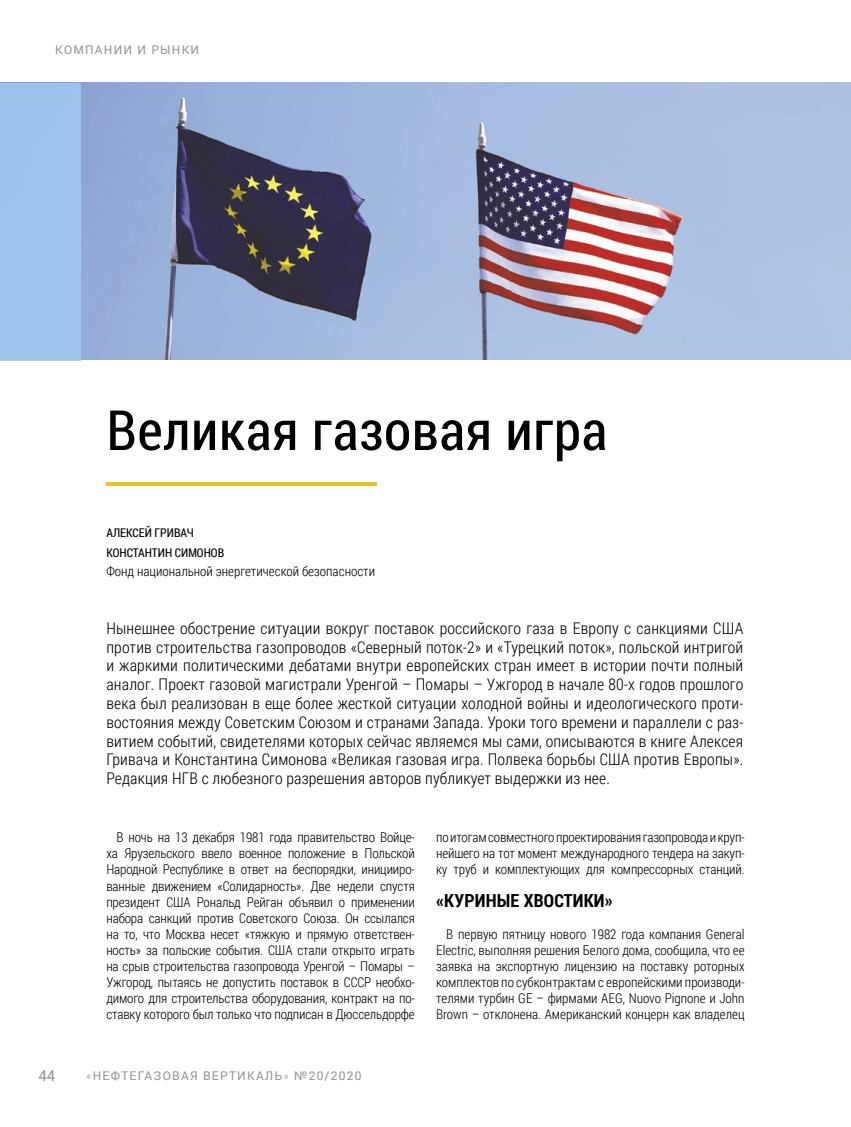
<style>
.page{position:relative;width:851px;height:1127px;background:#fff}
.page>*{position:absolute;margin:0;border:0;box-sizing:border-box;transform-origin:0 0}
.t1{font:55.5px "Roboto Condensed";letter-spacing:.01em;color:#000}
.t2{font:700 18px "Roboto Condensed";letter-spacing:.01em;color:#000}
.t3{font:300 16.05px/18.8px "Roboto Condensed";letter-spacing:.01em;color:#000;text-align:justify}
.t4{font:15px "Roboto";color:#939393}
.t5{font:300 13.5px/16px "Roboto Condensed";letter-spacing:-.01em;color:#000;text-align:justify}
.t6{font:12px "Roboto";letter-spacing:.1em;color:#939393}
.t7{font:12px/19.6px "Roboto Condensed";color:#000}
.s1{font-weight:300}
</style>
<div class="page">
<img style="left:80px;top:83px;width:770px;height:277px">
<hr style="left:106px;top:482px;width:270px;height:4px;background:#e8c228">
<div style="left:0;top:83px;width:80px;height:278px;background:#9fc8ee"></div>
<p class="t6" style="left:55px;top:41px;width:145px">КОМПАНИИ И РЫНКИ</p>
<h1 class="t1" style="left:106px;top:392px;width:502px">Великая газовая игра</h1>
<p class="t7" style="left:106px;top:523px;width:119px">АЛЕКСЕЙ ГРИВАЧ<br>КОНСТАНТИН СИМОНОВ</p>
<p class="t5" style="left:106px;top:563px;width:270px">Фонд национальной энергетической безопасности</p>
<p class="t3" style="left:106px;top:618px;width:638px">Нынешнее обострение ситуации вокруг поставок российского газа в Европу с санкциями США против строительства газопроводов «Северный поток-2» и «Турецкий поток», польской интригой и жаркими политическими дебатами внутри европейских стран имеет в истории почти полный аналог. Проект газовой магистрали Уренгой – Помары – Ужгород в начале 80‑х годов прошлого века был реализован в еще более жесткой ситуации холодной войны и идеологического проти&shy;востояния между Советским Союзом и странами Запада. Уроки того времени и параллели с раз&shy;витием событий, свидетелями которых сейчас являемся мы сами, описываются в книге Алексея Гривача и Константина Симонова «Великая газовая игра. Полвека борьбы США против Европы».<br>Редакция НГВ с любезного разрешения авторов публикует выдержки из нее.</p>
<p class="t5" style="left:106px;top:829px;width:310px;text-indent:10px">В ночь на 13 декабря 1981 года правительство Войце&shy;ха Ярузельского ввело военное положение в Польской Народной Республике в ответ на беспорядки, иницииро&shy;ванные движением «Солидарность». Две недели спустя президент США Рональд Рейган объявил о применении набора санкций против Советского Союза. Он ссылался на то, что Москва несет «тяжкую и прямую ответствен&shy;ность» за польские события. США стали открыто играть на срыв строительства газопровода Уренгой – Помары – Ужгород, пытаясь не допустить поставок в СССР необхо&shy;димого для строительства оборудования, контракт на по&shy;ставку которого был только что подписан в Дюссельдорфе</p>
<p class="t4" style="left:38px;top:1065px;width:18px">44</p>
<p class="t6" style="left:86px;top:1067px;width:277px"><span class="s1">«</span>НЕФТЕГАЗОВАЯ ВЕРТИКАЛЬ<span class="s1">»</span> №20/2020</p>
<p class="t5" style="left:436px;top:829px;width:310px">по итогамсовместногопроектированиягазопроводаи круп&shy;нейшего на тот момент международного тендера на закуп&shy;ку труб и комплектующих для компрессорных станций.</p>
<h2 class="t2" style="left:436px;top:887px;width:178px">«КУРИНЫЕ ХВОСТИКИ»</h2>
<p class="t5" style="left:436px;top:925px;width:310px;text-indent:10px">В первую пятницу нового 1982 года компания General Electric, выполняя решения Белого дома, сообщила, что ее заявка на экспортную лицензию на поставку роторных комплектов по субконтрактам с европейскими производи&shy;телями турбин GE – фирмами AEG, Nuovo Pignone и John Brown – отклонена. Американский концерн как владелец</p>
</div>
